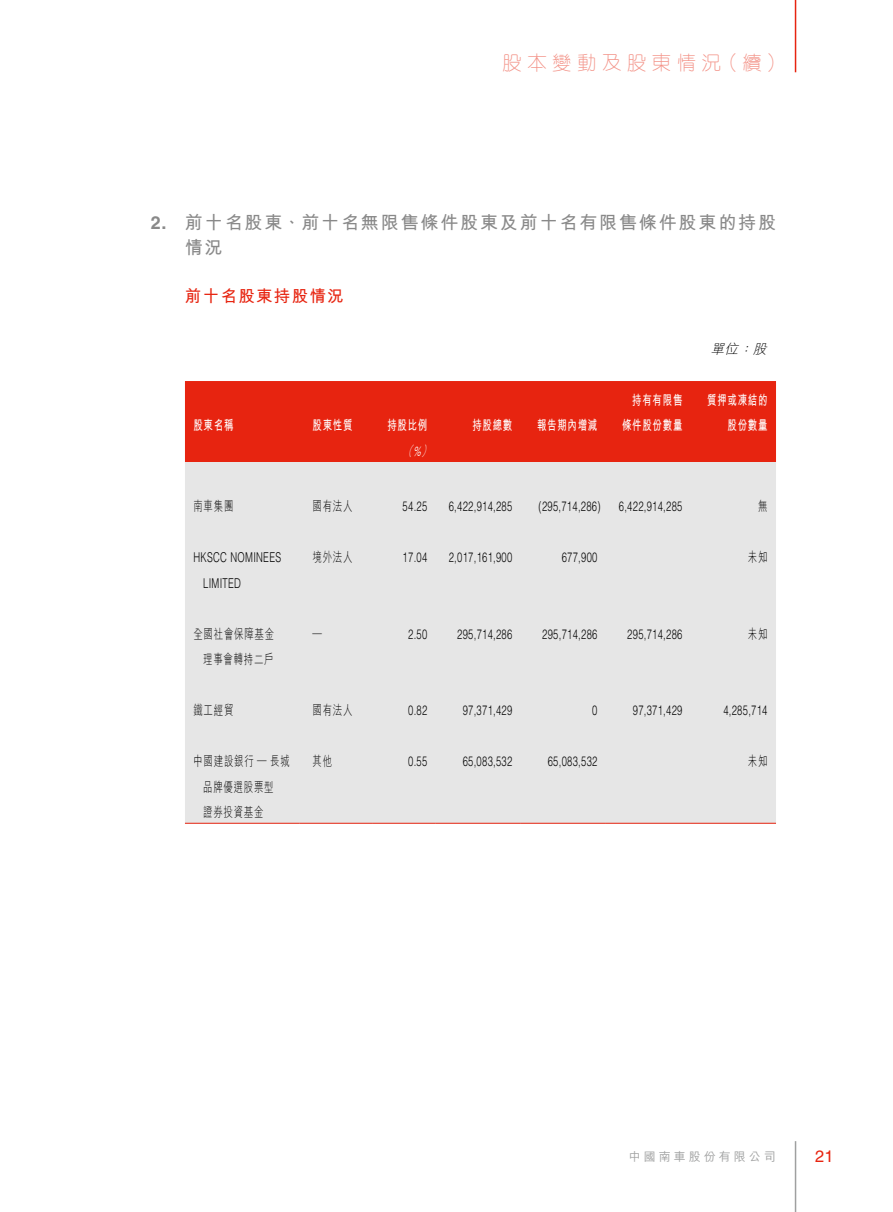
<style>
.page{position:relative;width:893px;height:1212px;background:#fff}
.page>*{position:absolute;margin:0;border:0;box-sizing:border-box;transform-origin:0 0}
.t1{font:300 19.5px "M Yuen HK";letter-spacing:.28em;color:#f39287}
.Subhead_2{font:700 18px/25.5px "M Hei HK";letter-spacing:.105em;color:#898989}
.Subhead_3{font:700 16.5px "M Hei HK";letter-spacing:.08em;color:#e72410}
.t2{font:16.5px "Helvetica LT Std";color:#e72410}
.Body_text{font:300 13.5px "Helvetica LT Std";letter-spacing:.03em;color:#000;scale:.7 1}
.Body_text-2{font:300 13.5px "M Hei HK";letter-spacing:.08em;color:#000;scale:.7 1}
.Body_text-3{font:700 13.5px "M Hei HK";letter-spacing:.08em;color:#fff;scale:.7 1}
.Body_text-4{font:italic 300 13.5px "M Hei HK";color:#000}
.Body_text-5{font:italic 300 13.5px "M Hei HK";color:#fff;scale:.7 1}
.t3{font:500 12px "M Hei HK";letter-spacing:.25em;color:#9fa0a0}
.s1{font-family:"Helvetica LT Std"}
</style>
<div class="page">
<hr style="left:795px;top:1141px;width:1px;height:71px;background:#9fa0a0">
<hr style="left:795px;top:0;width:1px;height:72px;background:#e72410">
<div style="left:185px;top:381px;width:591px;height:81px;background:#e72410"></div>
<div style="left:185px;top:462px;width:591px;height:361px;background:#e6e6e6"></div>
<hr style="left:185px;top:823px;width:115px;height:1px;background:#e72410">
<hr style="left:300px;top:823px;width:72px;height:1px;background:#e72410">
<hr style="left:372px;top:823px;width:64px;height:1px;background:#e72410">
<hr style="left:436px;top:823px;width:85px;height:1px;background:#e72410">
<hr style="left:521px;top:823px;width:85px;height:1px;background:#e72410">
<hr style="left:606px;top:823px;width:85px;height:1px;background:#e72410">
<hr style="left:691px;top:823px;width:85px;height:1px;background:#e72410">
<h1 class="t1" style="left:502px;top:50px;width:285px">股本變動及股東情況（續）</h1>
<p class="Subhead_2" style="left:185px;top:208px;width:593px;text-indent:-34px"><span class="s1">2.</span> 前十名股東、前十名無限售條件股東及前十名有限售條件股東的持股情況</p>
<p class="Subhead_3" style="left:185px;top:284px;width:160px">前十名股東持股情況</p>
<p class="Body_text-4" style="left:710px;top:342px;width:61px">單位：股</p>
<p class="Body_text-3" style="left:193px;top:415px;width:59px">股東名稱</p>
<p class="Body_text-3" style="left:313px;top:415px;width:59px">股東性質</p>
<p class="Body_text-3" style="left:387px;top:415px;width:59px">持股比例</p>
<p class="Body_text-3" style="left:472px;top:415px;width:59px">持股總數</p>
<p class="Body_text-3" style="left:537px;top:415px;width:88px">報告期內增減</p>
<p class="Body_text-5" style="left:403px;top:444px;width:46px">（<span class="s1">%</span>）</p>
<p class="Body_text-3" style="left:632px;top:390px;width:73px">持有有限售</p>
<p class="Body_text-3" style="left:622px;top:415px;width:88px">條件股份數量</p>
<p class="Body_text-3" style="left:707px;top:390px;width:88px">質押或凍結的</p>
<p class="Body_text-3" style="left:727px;top:415px;width:59px">股份數量</p>
<p class="Body_text-2" style="left:193px;top:499px;width:59px">南車集團</p>
<p class="Body_text-2" style="left:313px;top:499px;width:59px">國有法人</p>
<p class="Body_text" style="left:403px;top:498px;width:37px">54.25</p>
<p class="Body_text" style="left:449px;top:498px;width:92px">6,422,914,285</p>
<p class="Body_text" style="left:539px;top:498px;width:90px">(295,714,286)</p>
<p class="Body_text" style="left:619px;top:498px;width:92px">6,422,914,285</p>
<p class="Body_text-2" style="left:758px;top:499px;width:15px">無</p>
<p class="Body_text" style="left:193px;top:549px;width:127px">HKSCC NOMINEES</p>
<p class="Body_text" style="left:203px;top:575px;width:56px">LIMITED</p>
<p class="Body_text-2" style="left:313px;top:550px;width:59px">境外法人</p>
<p class="Body_text" style="left:403px;top:549px;width:37px">17.04</p>
<p class="Body_text" style="left:449px;top:549px;width:92px">2,017,161,900</p>
<p class="Body_text" style="left:562px;top:549px;width:53px">677,900</p>
<p class="Body_text-2" style="left:748px;top:550px;width:30px">未知</p>
<p class="Body_text-2" style="left:193px;top:627px;width:117px">全國社會保障基金</p>
<p class="Body_text-2" style="left:203px;top:652px;width:102px">理事會轉持二戶</p>
<p class="Body_text-2" style="left:313px;top:627px;width:15px">—</p>
<p class="Body_text" style="left:408px;top:626px;width:29px">2.50</p>
<p class="Body_text" style="left:457px;top:626px;width:80px">295,714,286</p>
<p class="Body_text" style="left:542px;top:626px;width:80px">295,714,286</p>
<p class="Body_text" style="left:627px;top:626px;width:80px">295,714,286</p>
<p class="Body_text-2" style="left:748px;top:627px;width:30px">未知</p>
<p class="Body_text-2" style="left:193px;top:703px;width:59px">鐵工經貿</p>
<p class="Body_text-2" style="left:313px;top:703px;width:59px">國有法人</p>
<p class="Body_text" style="left:408px;top:702px;width:29px">0.82</p>
<p class="Body_text" style="left:463px;top:702px;width:72px">97,371,429</p>
<p class="Body_text" style="left:592px;top:702px;width:9px">0</p>
<p class="Body_text" style="left:633px;top:702px;width:72px">97,371,429</p>
<p class="Body_text" style="left:723px;top:702px;width:65px">4,285,714</p>
<p class="Body_text-2" style="left:193px;top:754px;width:139px">中國建設銀行 — 長城</p>
<p class="Body_text-2" style="left:203px;top:780px;width:102px">品牌優選股票型</p>
<p class="Body_text-2" style="left:203px;top:805px;width:88px">證券投資基金</p>
<p class="Body_text-2" style="left:313px;top:754px;width:30px">其他</p>
<p class="Body_text" style="left:408px;top:753px;width:29px">0.55</p>
<p class="Body_text" style="left:463px;top:753px;width:72px">65,083,532</p>
<p class="Body_text" style="left:548px;top:753px;width:72px">65,083,532</p>
<p class="Body_text-2" style="left:748px;top:754px;width:30px">未知</p>
<p class="t3" style="left:629px;top:1147px;width:148px">中國南車股份有限公司</p>
<p class="t2" style="left:815px;top:1146px;width:20px">21</p>
</div>
